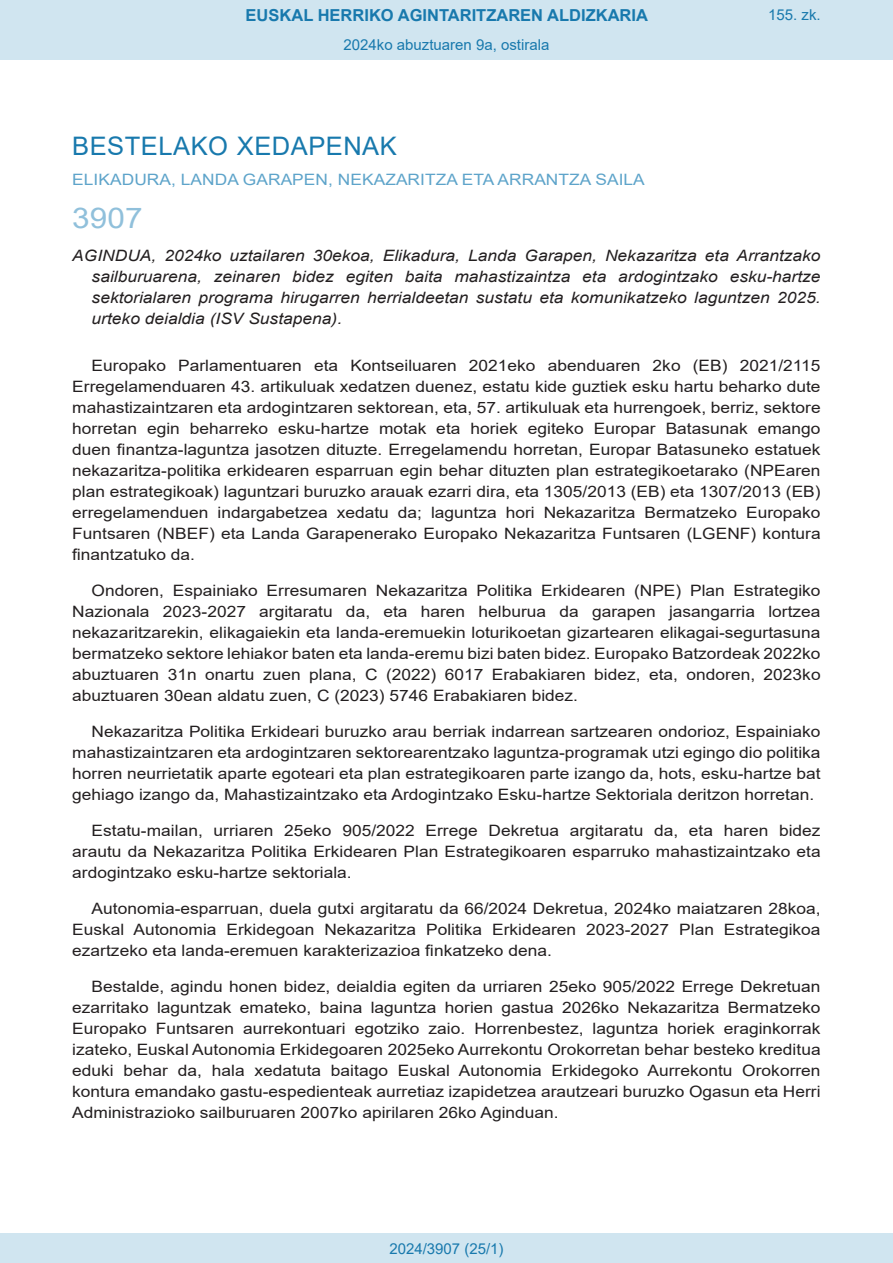
<style>
.page{position:relative;width:893px;height:1263px;background:#fff}
.page>*{position:absolute;margin:0;border:0;box-sizing:border-box;transform-origin:0 0}
.BOPVOrden{font:28.5px "Arial";color:#90c0db;scale:1.11 1}
.BOPVSeccion{font:25.5px "Arial";letter-spacing:.02em;color:#1879ad}
.t1{font:700 16.5px "Arial";color:#1879ad}
.BOPVDetalle{font:15.6px/21px "Arial";color:#231f20;text-align:justify;scale:1.11 1}
.BOPVTitulo{font:italic 15.6px/21px "Arial";color:#231f20;text-align:justify;scale:1.11 1}
.BOPVOrganismo{font:15.6px "Arial";letter-spacing:.005em;color:#5ea4ca;scale:1.11 1}
.Paginacion_Centro{font:15px "Arial";color:#1879ad}
</style>
<div class="page">
<div style="left:0;top:0;width:893px;height:60px;background:#d0e5f0"></div>
<div style="left:0;top:1233px;width:893px;height:30px;background:#d0e5f0"></div>
<p class="t1" style="left:246px;top:3px;width:404px">EUSKAL HERRIKO AGINTARITZAREN ALDIZKARIA</p>
<p class="Paginacion_Centro" style="left:343px;top:35px;width:207px">2024ko abuztuaren 9a, ostirala</p>
<p class="Paginacion_Centro" style="left:768px;top:5px;width:54px">155. zk.</p>
<p class="BOPVSeccion" style="left:72px;top:128px;width:326px">BESTELAKO XEDAPENAK</p>
<p class="BOPVOrganismo" style="left:72px;top:169px;width:517px">ELIKADURA, LANDA GARAPEN, NEKAZARITZA ETA ARRANTZA SAILA</p>
<p class="BOPVOrden" style="left:72px;top:198px;width:65px">3907</p>
<p class="BOPVTitulo" style="left:92px;top:246px;width:658px;text-indent:-19px">AGINDUA, 2024ko uztailaren 30ekoa, Elikadura, Landa Garapen, Nekazaritza eta Arrantzako sailburuarena, zeinaren bidez egiten baita mahastizaintza eta ardogintzako esku-hartze sektorialaren programa hirugarren herrialdeetan sustatu eta komunikatzeko laguntzen 2025. urteko deialdia (ISV Sustapena).</p>
<p class="BOPVDetalle" style="left:72px;top:355px;width:676px;text-indent:19px">Europako Parlamentuaren eta Kontseiluaren 2021eko abenduaren 2ko (EB) 2021/2115<br>Erregelamenduaren 43. artikuluak xedatzen duenez, estatu kide guztiek esku hartu beharko dute mahastizaintzaren eta ardogintzaren sektorean, eta, 57. artikuluak eta hurrengoek, berriz, sektore horretan egin beharreko esku-hartze motak eta horiek egiteko Europar Batasunak emango duen finantza-laguntza jasotzen dituzte. Erregelamendu horretan, Europar Batasuneko estatuek nekazaritza-politika erkidearen esparruan egin behar dituzten plan estrategikoetarako (NPEaren plan estrategikoak) laguntzari buruzko arauak ezarri dira, eta 1305/2013 (EB) eta 1307/2013 (EB) erregelamenduen indargabetzea xedatu da; laguntza hori Nekazaritza Bermatzeko Europako Funtsaren (NBEF) eta Landa Garapenerako Europako Nekazaritza Funtsaren (LGENF) kontura finantzatuko da.</p>
<p class="BOPVDetalle" style="left:72px;top:580px;width:676px;text-indent:19px">Ondoren, Espainiako Erresumaren Nekazaritza Politika Erkidearen (NPE) Plan Estrategiko Nazionala 2023-2027 argitaratu da, eta haren helburua da garapen jasangarria lortzea nekazaritzarekin, elikagaiekin eta landa-eremuekin loturikoetan gizartearen elikagai-segurtasuna bermatzeko sektore lehiakor baten eta landa-eremu bizi baten bidez. Europako Batzordeak 2022ko abuztuaren 31n onartu zuen plana, C (2022) 6017 Erabakiaren bidez, eta, ondoren, 2023ko abuztuaren 30ean aldatu zuen, C (2023) 5746 Erabakiaren bidez.</p>
<p class="BOPVDetalle" style="left:72px;top:721px;width:676px;text-indent:19px">Nekazaritza Politika Erkideari buruzko arau berriak indarrean sartzearen ondorioz, Espainiako mahastizaintzaren eta ardogintzaren sektorearentzako laguntza-programak utzi egingo dio politika horren neurrietatik aparte egoteari eta plan estrategikoaren parte izango da, hots, esku-hartze bat gehiago izango da, Mahastizaintzako eta Ardogintzako Esku-hartze Sektoriala deritzon horretan.</p>
<p class="BOPVDetalle" style="left:72px;top:820px;width:676px;text-indent:19px">Estatu-mailan, urriaren 25eko 905/2022 Errege Dekretua argitaratu da, eta haren bidez arautu da Nekazaritza Politika Erkidearen Plan Estrategikoaren esparruko mahastizaintzako eta ardogintzako esku-hartze sektoriala.</p>
<p class="BOPVDetalle" style="left:72px;top:897px;width:676px;text-indent:19px">Autonomia-esparruan, duela gutxi argitaratu da 66/2024 Dekretua, 2024ko maiatzaren 28koa, Euskal Autonomia Erkidegoan Nekazaritza Politika Erkidearen 2023-2027 Plan Estrategikoa ezartzeko eta landa-eremuen karakterizazioa finkatzeko dena.</p>
<p class="BOPVDetalle" style="left:72px;top:975px;width:676px;text-indent:19px">Bestalde, agindu honen bidez, deialdia egiten da urriaren 25eko 905/2022 Errege Dekretuan ezarritako laguntzak emateko, baina laguntza horien gastua 2026ko Nekazaritza Bermatzeko Europako Funtsaren aurrekontuari egotziko zaio. Horrenbestez, laguntza horiek eraginkorrak izateko, Euskal Autonomia Erkidegoaren 2025eko Aurrekontu Orokorretan behar besteko kreditua eduki behar da, hala xedatuta baitago Euskal Autonomia Erkidegoko Aurrekontu Orokorren kontura emandako gastu-espedienteak aurretiaz izapidetzea arautzeari buruzko Ogasun eta Herri Administrazioko sailburuaren 2007ko apirilaren 26ko Aginduan.</p>
<p class="Paginacion_Centro" style="left:389px;top:1238px;width:116px">2024/3907 (25/1)</p>
</div>
